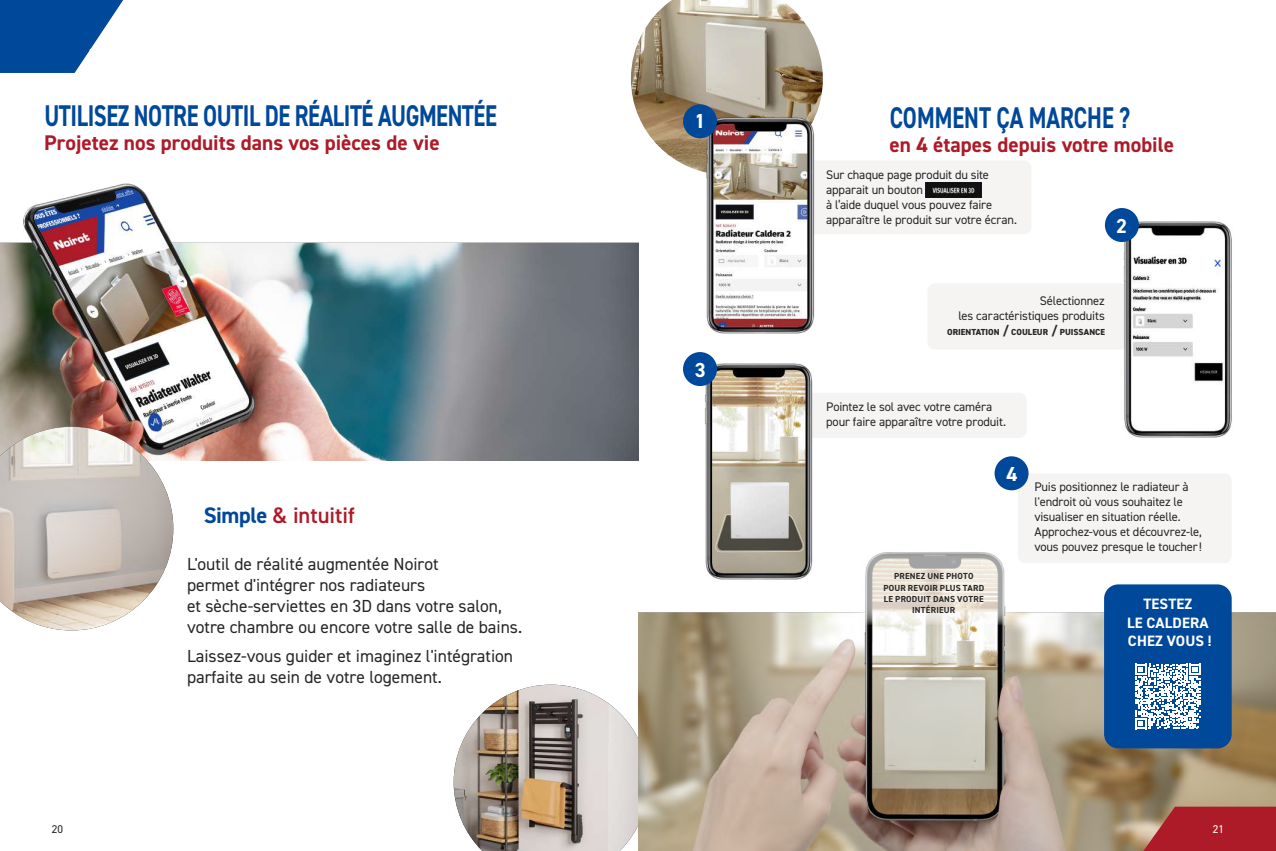
<style>
.page{position:relative;width:1276px;height:851px;background:#fff}
.page>*{position:absolute;margin:0;border:0;box-sizing:border-box;transform-origin:0 0}
.t1{font:700 30px "DIN2014";letter-spacing:-.02em;color:#00489a;scale:.75 1}
.t2{font:700 30px "DIN2014";color:#00489a;scale:.75 1}
.t3{font:600 22.5px "DIN2014";color:#ad1b29}
.t4{font:700 21.25px "DIN2014";color:#ad1b29}
.t5{font:700 20.38px "DIN2014";color:#fff}
.t6{font:17.5px/21px "DIN2014";color:#262626}
.t7{font:700 15px/18px "DIN2014";letter-spacing:.01em;color:#fff;text-align:center}
.t8{font:12.5px/15px "DIN2014";letter-spacing:-.01em;color:#262626}
.t9{font:11.25px "DIN2014";color:#262626}
.t10{font:11.25px "DIN2014";color:#fff}
.t11{font:700 8.75px/11.2px "DIN2014";letter-spacing:.025em;color:#262626;text-align:center}
.t12{font:800 8.75px "DIN2014";color:#262626}
.s1{font-weight:700;color:#00489a}
.s2{font-size:12.5px}
</style>
<div class="page">
<img style="left:0;top:183px;width:638px;height:277px">
<svg style="left:0;top:0;width:123px;height:73px"></svg>
<img style="left:0;top:426px;width:173px;height:204px">
<img style="left:454px;top:684px;width:184px;height:166px">
<img style="left:638px;top:560px;width:638px;height:290px">
<img style="left:631px;top:0;width:192px;height:158px">
<div style="left:796px;top:160px;width:235px;height:74px;background:#f5f4f3;border-radius:7px"></div>
<img style="left:926px;top:182px;width:55px;height:15px">
<img style="left:672px;top:108px;width:151px;height:226px">
<div style="left:683px;top:104px;width:34px;height:34px;background:#00489a;border-radius:50%"></div>
<div style="left:927px;top:283px;width:237px;height:66px;background:#f5f4f3;border-radius:7px"></div>
<img style="left:1114px;top:211px;width:118px;height:227px">
<div style="left:1105px;top:208px;width:34px;height:34px;background:#00489a;border-radius:50%"></div>
<div style="left:789px;top:393px;width:237px;height:45px;background:#f5f4f3;border-radius:7px"></div>
<img style="left:671px;top:353px;width:164px;height:232px">
<div style="left:683px;top:352px;width:34px;height:34px;background:#00489a;border-radius:50%"></div>
<div style="left:1018px;top:473px;width:213px;height:90px;background:#f5f4f3;border-radius:7px"></div>
<div style="left:994px;top:456px;width:34px;height:34px;background:#00489a;border-radius:50%"></div>
<div style="left:1104px;top:584px;width:127px;height:164px;background:#00489a;border-radius:14px"></div>
<svg style="left:1135px;top:663px;width:65px;height:66px"></svg>
<svg style="left:857px;top:552px;width:158px;height:72px"></svg>
<svg style="left:1143px;top:806px;width:133px;height:44px;background:#ac2c34"></svg>
<h1 class="t1" style="left:44px;top:96px;width:605px">UTILISEZ NOTRE OUTIL DE RÉALITÉ AUGMENTÉE</h1>
<h3 class="t4" style="left:44px;top:128px;width:397px">Projetez nos produits dans vos pièces de vie</h3>
<h2 class="t3" style="left:204px;top:500px;width:152px"><span class="s1">Simple</span> &amp; intuitif</h2>
<p class="t9" style="left:52px;top:822px;width:13px">20</p>
<h3 class="t6" style="left:187px;top:553px;width:337px">L'outil de réalité augmentée Noirot<br>permet d'intégrer nos radiateurs<br>et sèche-serviettes en 3D dans votre salon, votre chambre ou encore votre salle de bains.</h3>
<h3 class="t6" style="left:187px;top:644px;width:328px">Laissez-vous guider et imaginez l'intégration parfaite au sein de votre logement.</h3>
<h3 class="t5" style="left:694px;top:108px;width:12px">1</h3>
<h3 class="t5" style="left:695px;top:356px;width:12px">3</h3>
<h1 class="t2" style="left:889px;top:97px;width:322px">COMMENT ÇA MARCHE ?</h1>
<h3 class="t4" style="left:889px;top:130px;width:286px">en 4 étapes depuis votre mobile</h3>
<p class="t8" style="left:826px;top:167px;width:192px">Sur chaque page produit du site apparait un bouton<br>à l’aide duquel vous pouvez faire apparaître le produit sur votre écran.</p>
<h3 class="t5" style="left:1116px;top:212px;width:12px">2</h3>
<p class="t8" style="left:958px;top:293px;width:148px;text-align:right">Sélectionnez<br>les caractéristiques produits</p>
<p class="t12" style="left:947px;top:326px;width:159px">ORIENTATION <span class="s2">/</span> COULEUR <span class="s2">/</span> PUISSANCE</p>
<p class="t8" style="left:826px;top:399px;width:181px">Pointez le sol avec votre caméra pour faire apparaître votre produit.</p>
<h3 class="t5" style="left:1006px;top:460px;width:12px">4</h3>
<p class="t11" style="left:883px;top:570px;width:102px">PRENEZ UNE PHOTO<br>POUR REVOIR PLUS TARD<br>LE PRODUIT DANS VOTRE<br>INTÉRIEUR</p>
<p class="t8" style="left:1034px;top:479px;width:169px">Puis positionnez le radiateur à l'endroit où vous souhaitez le visualiser en situation réelle.<br>Approchez-vous et découvrez-le, vous pouvez presque le toucher!</p>
<p class="t7" style="left:1127px;top:595px;width:86px">TESTEZ<br>LE CALDERA<br>CHEZ VOUS !</p>
<p class="t10" style="left:1212px;top:822px;width:13px">21</p>
</div>
